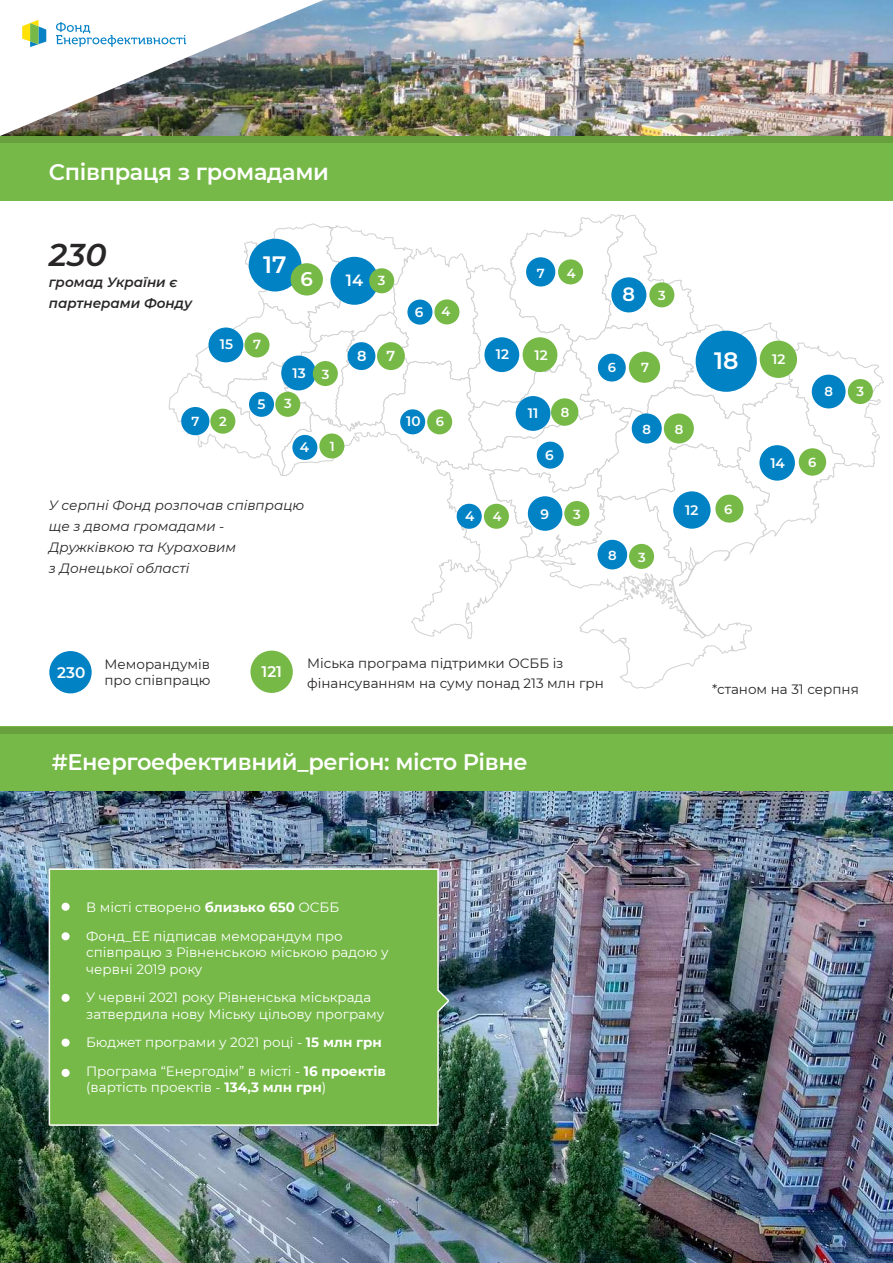
<style>
.page{position:relative;width:893px;height:1263px;background:#fff}
.page>*{position:absolute;margin:0;border:0;box-sizing:border-box;transform-origin:0 0}
.t1{font:italic 600 31.5px "Montserrat";color:#292627}
.t2{font:600 23.7px "Montserrat";color:#fff}
.t3{font:600 22.5px "Montserrat";letter-spacing:-.015em;color:#fff}
.t4{font:600 19.8px "Montserrat";color:#fff}
.t5{font:600 19.2px "Montserrat";color:#fff}
.t6{font:600 16.2px "Montserrat";color:#fff}
.t7{font:600 15.3px "Montserrat";color:#fff}
.t8{font:600 14.4px "Montserrat";color:#fff}
.t9{font:600 13.65px "Montserrat";color:#fff}
.t10{font:13.5px/28.5px "Montserrat";color:#fff}
.t11{font:13.5px/16.5px "Montserrat";color:#292627}
.t12{font:italic 13.5px/21px "Montserrat";color:#292627}
.t13{font:italic 600 13.5px/21px "Montserrat";color:#292627}
.t14{font:600 13.05px "Montserrat";color:#fff}
.s1{font-size:13.05px}
.s2{font-weight:700}
</style>
<div class="page">
<img style="left:0;top:0;width:893px;height:137px">
<img style="left:0;top:0;width:323px;height:136px">
<div style="left:0;top:137px;width:893px;height:64px;background:#76b948"></div>
<div style="left:0;top:137px;width:893px;height:6px;background:#68a03d"></div>
<svg style="left:168px;top:214px;width:716px;height:479px"></svg>
<div style="left:598px;top:354px;width:28px;height:28px;background:#0082c5;border-radius:50%"></div>
<div style="left:629px;top:352px;width:31px;height:31px;background:#77b946;border-radius:50%"></div>
<div style="left:629px;top:544px;width:25px;height:25px;background:#77b946;border-radius:50%"></div>
<div style="left:597px;top:540px;width:30px;height:29px;background:#0082c5;border-radius:50%"></div>
<div style="left:558px;top:259px;width:25px;height:25px;background:#77b946;border-radius:50%"></div>
<div style="left:526px;top:257px;width:29px;height:29px;background:#0082c5;border-radius:50%"></div>
<div style="left:664px;top:413px;width:30px;height:30px;background:#77b946;border-radius:50%"></div>
<div style="left:632px;top:413px;width:30px;height:30px;background:#0082c5;border-radius:50%"></div>
<div style="left:210px;top:409px;width:25px;height:25px;background:#77b946;border-radius:50%"></div>
<div style="left:181px;top:407px;width:28px;height:28px;background:#0082c5;border-radius:50%"></div>
<div style="left:812px;top:375px;width:34px;height:33px;background:#0082c5;border-radius:50%"></div>
<div style="left:848px;top:379px;width:25px;height:25px;background:#77b946;border-radius:50%"></div>
<div style="left:759px;top:445px;width:36px;height:36px;background:#0082c5;border-radius:50%"></div>
<div style="left:799px;top:448px;width:27px;height:28px;background:#77b946;border-radius:50%"></div>
<div style="left:484px;top:337px;width:35px;height:35px;background:#0082c5;border-radius:50%"></div>
<div style="left:523px;top:337px;width:34px;height:35px;background:#77b946;border-radius:50%"></div>
<div style="left:516px;top:396px;width:34px;height:35px;background:#0082c5;border-radius:50%"></div>
<div style="left:551px;top:398px;width:27px;height:28px;background:#77b946;border-radius:50%"></div>
<div style="left:673px;top:491px;width:37px;height:38px;background:#0082c5;border-radius:50%"></div>
<div style="left:760px;top:341px;width:37px;height:37px;background:#77b946;border-radius:50%"></div>
<div style="left:715px;top:495px;width:28px;height:28px;background:#77b946;border-radius:50%"></div>
<div style="left:528px;top:496px;width:34px;height:35px;background:#0082c5;border-radius:50%"></div>
<div style="left:564px;top:501px;width:25px;height:25px;background:#77b946;border-radius:50%"></div>
<div style="left:537px;top:442px;width:27px;height:27px;background:#0082c5;border-radius:50%"></div>
<div style="left:457px;top:504px;width:25px;height:25px;background:#0082c5;border-radius:50%"></div>
<div style="left:400px;top:409px;width:25px;height:25px;background:#0082c5;border-radius:50%"></div>
<div style="left:427px;top:409px;width:25px;height:25px;background:#77b946;border-radius:50%"></div>
<div style="left:377px;top:342px;width:28px;height:28px;background:#77b946;border-radius:50%"></div>
<div style="left:348px;top:342px;width:27px;height:28px;background:#0082c5;border-radius:50%"></div>
<div style="left:292px;top:435px;width:25px;height:25px;background:#0082c5;border-radius:50%"></div>
<div style="left:319px;top:433px;width:25px;height:25px;background:#77b946;border-radius:50%"></div>
<div style="left:249px;top:392px;width:25px;height:25px;background:#0082c5;border-radius:50%"></div>
<div style="left:275px;top:392px;width:25px;height:25px;background:#77b946;border-radius:50%"></div>
<div style="left:407px;top:300px;width:25px;height:25px;background:#0082c5;border-radius:50%"></div>
<div style="left:434px;top:299px;width:25px;height:25px;background:#77b946;border-radius:50%"></div>
<div style="left:330px;top:257px;width:48px;height:48px;background:#0082c5;border-radius:50%"></div>
<div style="left:369px;top:268px;width:25px;height:25px;background:#77b946;border-radius:50%"></div>
<div style="left:484px;top:504px;width:25px;height:25px;background:#77b946;border-radius:50%"></div>
<div style="left:244px;top:332px;width:26px;height:25px;background:#77b946;border-radius:50%"></div>
<div style="left:611px;top:277px;width:35px;height:35px;background:#0082c5;border-radius:50%"></div>
<div style="left:649px;top:282px;width:25px;height:25px;background:#77b946;border-radius:50%"></div>
<div style="left:281px;top:356px;width:35px;height:34px;background:#0082c5;border-radius:50%"></div>
<div style="left:208px;top:327px;width:35px;height:35px;background:#0082c5;border-radius:50%"></div>
<div style="left:313px;top:361px;width:25px;height:25px;background:#77b946;border-radius:50%"></div>
<div style="left:696px;top:331px;width:61px;height:61px;background:#0082c5;border-radius:50%"></div>
<div style="left:249px;top:239px;width:52px;height:52px;background:#0082c5;border-radius:50%"></div>
<div style="left:291px;top:263px;width:32px;height:32px;background:#77b946;border-radius:50%"></div>
<img style="left:1px;top:791px;width:892px;height:472px">
<div style="left:49px;top:868px;width:400px;height:258px;background:#76b948"></div>
<div style="left:62px;top:903px;width:8px;height:8px;background:#fff;border-radius:50%"></div>
<div style="left:62px;top:932px;width:8px;height:8px;background:#fff;border-radius:50%"></div>
<div style="left:62px;top:994px;width:8px;height:8px;background:#fff;border-radius:50%"></div>
<div style="left:62px;top:1069px;width:8px;height:8px;background:#fff;border-radius:50%"></div>
<div style="left:62px;top:1038px;width:8px;height:9px;background:#fff;border-radius:50%"></div>
<div style="left:49px;top:651px;width:43px;height:42px;background:#0082c5;border-radius:50%"></div>
<div style="left:250px;top:651px;width:43px;height:42px;background:#77b946;border-radius:50%"></div>
<div style="left:0;top:727px;width:893px;height:64px;background:#76b948"></div>
<div style="left:0;top:727px;width:893px;height:7px;background:#68a03d"></div>
<h3 class="t3" style="left:49px;top:156px;width:282px">Співпраця з громадами</h3>
<h1 class="t1" style="left:49px;top:232px;width:59px">230</h1>
<p class="t13" style="left:49px;top:271px;width:145px">громад України є партнерами Фонду</p>
<p class="t9" style="left:220px;top:335px;width:15px">15</p>
<p class="t14" style="left:191px;top:412px;width:9px">7</p>
<p class="t14" style="left:219px;top:412px;width:9px">2</p>
<h2 class="t2" style="left:263px;top:248px;width:25px">17</h2>
<h3 class="t4" style="left:300px;top:265px;width:14px">6</h3>
<p class="t14" style="left:253px;top:335px;width:9px">7</p>
<p class="t9" style="left:293px;top:363px;width:15px">13</p>
<p class="t9" style="left:258px;top:394px;width:10px">5</p>
<p class="t14" style="left:284px;top:395px;width:9px">3</p>
<p class="t14" style="left:322px;top:365px;width:9px">3</p>
<p class="t9" style="left:300px;top:437px;width:11px">4</p>
<p class="t14" style="left:330px;top:437px;width:6px">1</p>
<p class="t6" style="left:346px;top:269px;width:41px">14 <span class="s1">3</span></p>
<p class="t8" style="left:357px;top:346px;width:11px">8</p>
<p class="t8" style="left:387px;top:346px;width:10px">7</p>
<p class="t9" style="left:415px;top:302px;width:10px">6</p>
<p class="t14" style="left:442px;top:303px;width:10px">4</p>
<p class="t9" style="left:406px;top:412px;width:39px">10 <span class="s1">6</span></p>
<p class="t12" style="left:49px;top:495px;width:257px">У серпні Фонд розпочав співпрацю ще з двома громадами -<br>Дружківкою та Кураховим<br>з Донецької області</p>
<p class="t9" style="left:465px;top:506px;width:11px">4</p>
<p class="t14" style="left:537px;top:264px;width:9px">7</p>
<p class="t14" style="left:567px;top:264px;width:10px">4</p>
<p class="t9" style="left:496px;top:344px;width:15px">12</p>
<p class="t9" style="left:534px;top:345px;width:15px">12</p>
<p class="t9" style="left:528px;top:403px;width:12px">11</p>
<p class="t14" style="left:561px;top:403px;width:10px">8</p>
<p class="t14" style="left:493px;top:507px;width:10px">4</p>
<p class="t9" style="left:545px;top:445px;width:10px">6</p>
<p class="t9" style="left:540px;top:504px;width:10px">9</p>
<p class="t14" style="left:573px;top:505px;width:9px">3</p>
<h3 class="t5" style="left:623px;top:281px;width:45px">8 <span class="s1">3</span></h3>
<p class="t14" style="left:608px;top:358px;width:10px">6</p>
<p class="t14" style="left:641px;top:358px;width:9px">7</p>
<p class="t14" style="left:642px;top:420px;width:10px">8</p>
<p class="t14" style="left:675px;top:420px;width:10px">8</p>
<h2 class="t2" style="left:714px;top:344px;width:26px">18</h2>
<p class="t14" style="left:608px;top:546px;width:10px">8</p>
<p class="t14" style="left:638px;top:548px;width:9px">3</p>
<p class="t9" style="left:685px;top:500px;width:15px">12</p>
<p class="t14" style="left:724px;top:500px;width:10px">6</p>
<p class="t9" style="left:772px;top:349px;width:15px">12</p>
<p class="t14" style="left:825px;top:382px;width:10px">8</p>
<p class="t14" style="left:857px;top:382px;width:9px">3</p>
<p class="t9" style="left:770px;top:453px;width:16px">14</p>
<p class="t14" style="left:808px;top:453px;width:10px">6</p>
<p class="t7" style="left:57px;top:662px;width:30px">230</p>
<p class="t11" style="left:307px;top:653px;width:298px;line-height:19.5px">Міська програма підтримки ОСББ із фінансуванням на суму понад 213 млн грн</p>
<p class="t11" style="left:104px;top:655px;width:108px">Меморандумів про співпрацю</p>
<p class="t7" style="left:262px;top:661px;width:22px">121</p>
<h3 class="t3" style="left:52px;top:746px;width:478px">#Енергоефективний_регіон: місто Рівне</h3>
<p class="t11" style="left:712px;top:680px;width:148px">*станом на 31 серпня</p>
<p class="t10" style="left:86px;top:893px;width:258px">В місті створено <span class="s2">близько 650</span> ОСББ<br>Фонд_ЕЕ підписав меморандум про</p>
<p class="t10" style="left:86px;top:944px;width:304px;line-height:16.5px">співпрацю з Рівненською міською радою у червні 2019 року</p>
<p class="t10" style="left:86px;top:989px;width:300px;line-height:16.5px">У червні 2021 року Рівненська міськрада затвердила нову Міську цільову програму</p>
<p class="t10" style="left:86px;top:1028px;width:301px">Бюджет програми у 2021 році - <span class="s2">15 млн грн<br></span>Програма “Енергодім” в місті - <span class="s2">16 проектів</span></p>
<p class="t10" style="left:86px;top:1073px;width:241px">(вартість проектів - <span class="s2">134,3 млн грн</span>)</p>
</div>
